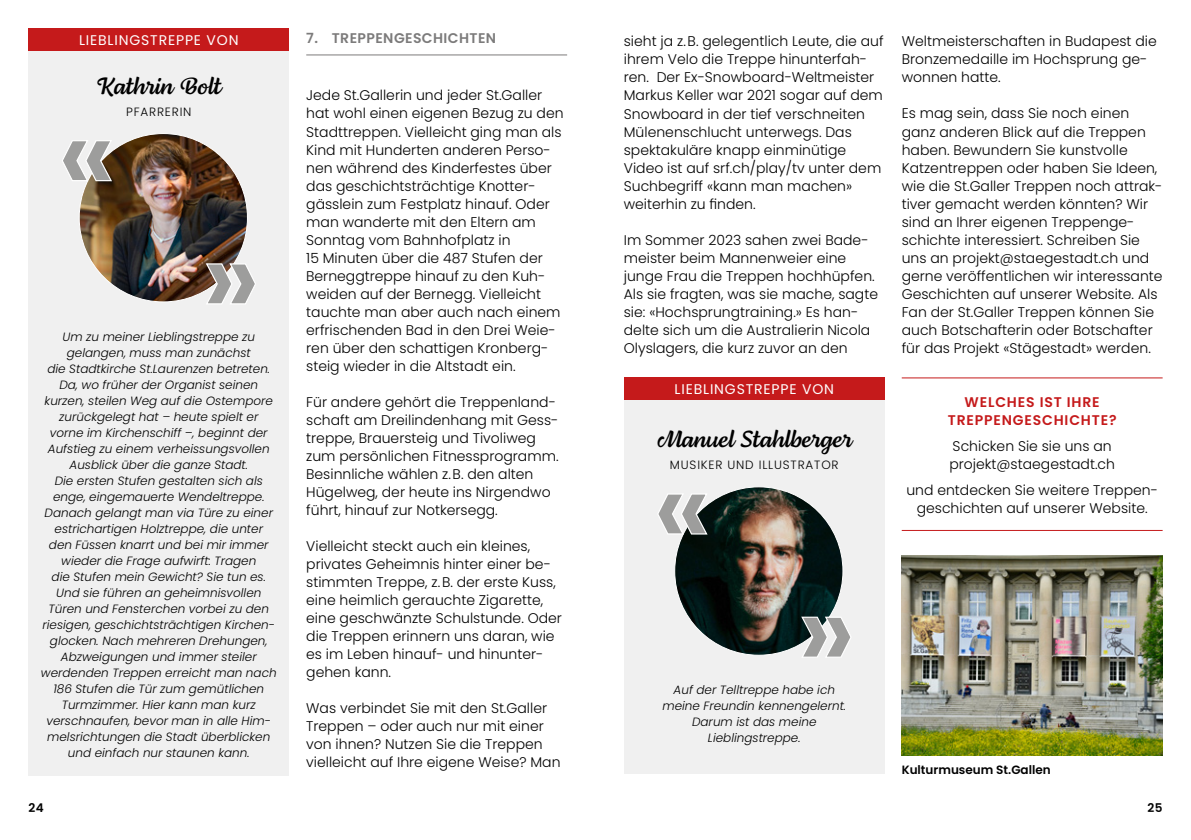
<style>
.page{position:relative;width:1191px;height:840px;background:#fff}
.page>*{position:absolute;margin:0;border:0;box-sizing:border-box;transform-origin:0 0}
.t1{font:24px "Lemongrass Script";color:#000}
.t2{font:300 14px/18px "Poppins";color:#000}
.t3{font:14px "Poppins";letter-spacing:.06em;color:#fff}
.t4{font:600 14px/18px "Poppins";letter-spacing:.06em;color:#c51a1b;text-align:center}
.t5{font:600 14px "Poppins";letter-spacing:.03em;color:#7c7b7b}
.t6{font:italic 300 12px/16px "Poppins";color:#000;text-align:center}
.t7{font:300 12px "Poppins";letter-spacing:.07em;color:#000}
.t8{font:600 12px "Poppins";color:#000}
</style>
<div class="page">
<hr style="left:306px;top:54px;width:261px;height:1px;background:#7c7b7b">
<div style="left:28px;top:46px;width:261px;height:729px;background:#f0f0f0"></div>
<img style="left:79px;top:133px;width:168px;height:169px;border-radius:84px">
<svg style="left:205px;top:262px;width:51px;height:42px"></svg>
<svg style="left:62px;top:140px;width:51px;height:42px"></svg>
<div style="left:28px;top:28px;width:261px;height:23px;background:#c51a1b"></div>
<div style="left:624px;top:399px;width:260px;height:374px;background:#f0f0f0"></div>
<img style="left:674px;top:486px;width:169px;height:169px;border-radius:84px">
<svg style="left:800px;top:615px;width:51px;height:43px"></svg>
<svg style="left:658px;top:494px;width:50px;height:41px"></svg>
<div style="left:624px;top:377px;width:260px;height:22px;background:#c51a1b"></div>
<img style="left:901px;top:555px;width:261px;height:200px">
<hr style="left:901px;top:377px;width:261px;height:1px;background:#c51a1b">
<hr style="left:901px;top:529px;width:261px;height:1px;background:#c51a1b">
<p class="t5" style="left:306px;top:30px;width:191px">7. TREPPENGESCHICHTEN</p>
<p class="t3" style="left:79px;top:32px;width:161px">LIEBLINGSTREPPE VON</p>
<p class="t2" style="left:624px;top:33px;width:261px">sieht ja z.B. gelegentlich Leute, die auf ihrem Velo die Treppe hinunterfah&shy;ren. Der Ex-Snowboard-Weltmeister Markus Keller war 2021 sogar auf dem Snowboard in der tief verschneiten Mülenenschlucht unterwegs. Das spektakuläre knapp einminütige Video ist auf srf.ch/play/tv unter dem Suchbegriff «kann man machen» weiterhin zu finden.</p>
<p class="t2" style="left:624px;top:231px;width:256px">Im Sommer 2023 sahen zwei Bade&shy;meister beim Mannenweier eine junge Frau die Treppen hochhüpfen.<br>Als sie fragten, was sie mache, sagte sie: «Hochsprungtraining.» Es han&shy;delte sich um die Australierin Nicola Olyslagers, die kurz zuvor an den</p>
<h1 class="t1" style="left:96px;top:71px;width:127px">Kathrin Bolt</h1>
<p class="t7" style="left:126px;top:104px;width:67px">PFARRERIN</p>
<p class="t2" style="left:306px;top:87px;width:259px">Jede St.Gallerin und jeder St.Galler hat wohl einen eigenen Bezug zu den Stadttreppen. Vielleicht ging man als Kind mit Hunderten anderen Perso&shy;nen während des Kinderfestes über das geschichtsträchtige Knotter&shy;gässlein zum Festplatz hinauf. Oder man wanderte mit den Eltern am Sonntag vom Bahnhofplatz in<br>15 Minuten über die 487 Stufen der Berneggtreppe hinauf zu den Kuh&shy;weiden auf der Bernegg. Vielleicht tauchte man aber auch nach einem erfrischenden Bad in den Drei Weie&shy;ren über den schattigen Kronberg&shy;steig wieder in die Altstadt ein.</p>
<p class="t2" style="left:306px;top:393px;width:254px">Für andere gehört die Treppenland&shy;schaft am Dreilindenhang mit Gess&shy;treppe, Brauersteig und Tivoliweg zum persönlichen Fitnessprogramm.<br>Besinnliche wählen z.B. den alten Hügelweg, der heute ins Nirgendwo führt, hinauf zur Notkersegg.</p>
<p class="t2" style="left:306px;top:537px;width:257px">Vielleicht steckt auch ein kleines, privates Geheimnis hinter einer be&shy;stimmten Treppe, z.B. der erste Kuss, eine heimlich gerauchte Zigarette, eine geschwänzte Schulstunde. Oder die Treppen erinnern uns daran, wie es im Leben hinauf- und hinunter&shy;gehen kann.</p>
<p class="t2" style="left:306px;top:699px;width:256px">Was verbindet Sie mit den St.Galler Treppen – oder auch nur mit einer von ihnen? Nutzen Sie die Treppen vielleicht auf Ihre eigene Weise? Man</p>
<p class="t6" style="left:41px;top:328px;width:237px">Um zu meiner Lieblingstreppe zu gelangen, muss man zunächst<br>die Stadtkirche St.Laurenzen betreten.<br>Da, wo früher der Organist seinen kurzen, steilen Weg auf die Ostempore zurückgelegt hat – heute spielt er vorne im Kirchenschiff –, beginnt der Aufstieg zu einem verheissungsvollen Ausblick über die ganze Stadt.<br>Die ersten Stufen gestalten sich als enge, eingemauerte Wendeltreppe.<br>Danach gelangt man via Türe zu einer estrichartigen Holztreppe, die unter<br>den Füssen knarrt und bei mir immer wieder die Frage aufwirft: Tragen<br>die Stufen mein Gewicht? Sie tun es.<br>Und sie führen an geheimnisvollen Türen und Fensterchen vorbei zu den riesigen, geschichtsträchtigen Kirchen&shy;glocken. Nach mehreren Drehungen, Abzweigungen und immer steiler werdenden Treppen erreicht man nach 186 Stufen die Tür zum gemütlichen Turmzimmer. Hier kann man kurz verschnaufen, bevor man in alle Him&shy;melsrichtungen die Stadt überblicken und einfach nur staunen kann.</p>
<p class="t3" style="left:674px;top:380px;width:161px">LIEBLINGSTREPPE VON</p>
<h1 class="t1" style="left:657px;top:424px;width:197px">Manuel Stahlberger</h1>
<p class="t7" style="left:670px;top:457px;width:170px">MUSIKER UND ILLUSTRATOR</p>
<p class="t6" style="left:662px;top:681px;width:185px">Auf der Telltreppe habe ich meine Freundin kennengelernt.<br>Darum ist das meine<br>Lieblingstreppe.</p>
<p class="t2" style="left:901px;top:33px;width:256px">Weltmeisterschaften in Budapest die<br>Bronzemedaille im Hochsprung ge&shy;wonnen hatte.</p>
<p class="t2" style="left:901px;top:105px;width:262px">Es mag sein, dass Sie noch einen ganz anderen Blick auf die Treppen haben. Bewundern Sie kunstvolle Katzentreppen oder haben Sie Ideen, wie die St.Galler Treppen noch attrak&shy;tiver gemacht werden könnten? Wir sind an Ihrer eigenen Treppenge&shy;schichte interessiert. Schreiben Sie uns an projekt@staegestadt.ch und gerne veröffentlichen wir interessante Geschichten auf unserer Website. Als Fan der St.Galler Treppen können Sie auch Botschafterin oder Botschafter für das Projekt «Stägestadt» werden.</p>
<p class="t4" style="left:947px;top:393px;width:170px">WELCHES IST IHRE<br>TREPPENGESCHICHTE?</p>
<p class="t2" style="left:949px;top:437px;width:167px">Schicken Sie sie uns an projekt@staegestadt.ch</p>
<p class="t2" style="left:906px;top:481px;width:253px;text-align:center">und entdecken Sie weitere Treppen&shy;geschichten auf unserer Website.</p>
<p class="t8" style="left:901px;top:762px;width:150px">Kulturmuseum St.Gallen</p>
<p class="t8" style="left:28px;top:800px;width:17px">24</p>
<p class="t8" style="left:1147px;top:800px;width:17px">25</p>
</div>
